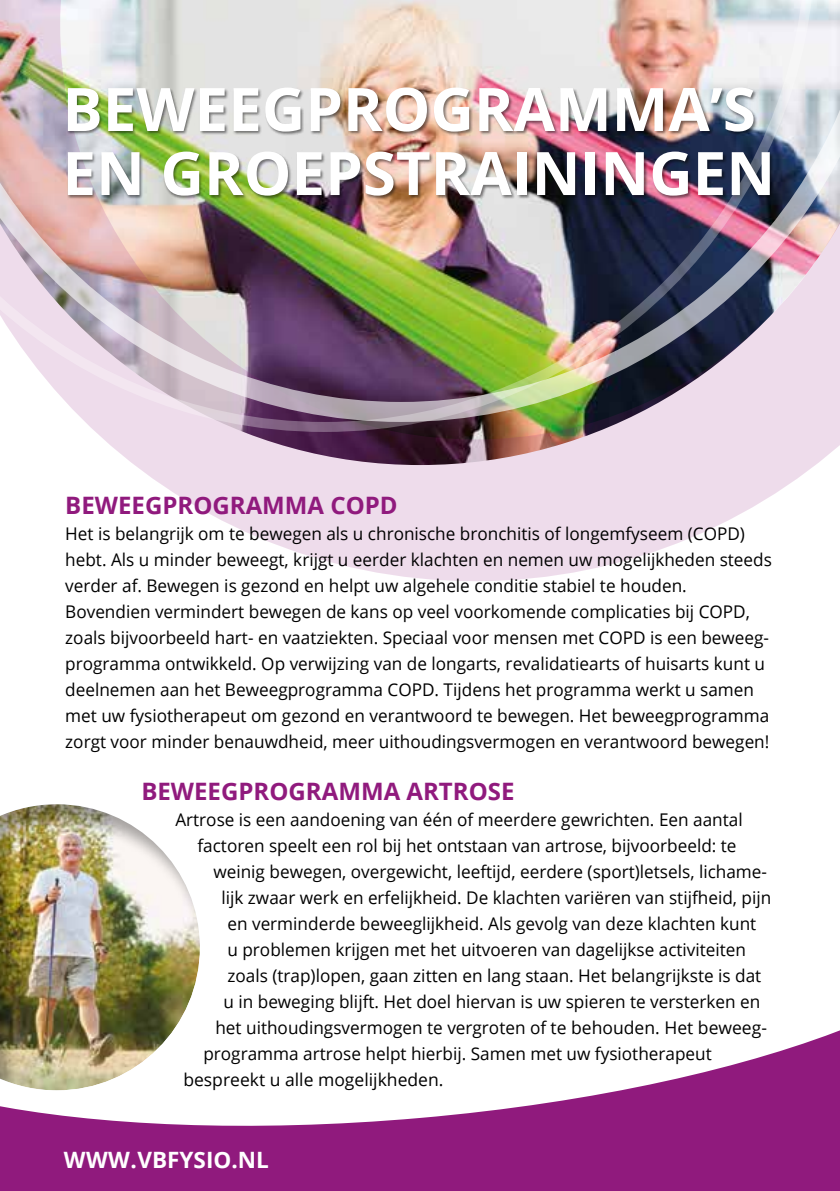
<style>
.page{position:relative;width:840px;height:1191px;background:#fff}
.page>*{position:absolute;margin:0;border:0;box-sizing:border-box;transform-origin:0 0}
.t1{font:700 60px/64px "Open Sans";color:#fff}
.t2{font:700 24px "Open Sans";color:#901a7d}
.t3{font:700 22.4px "Open Sans";color:#fff}
.t4{font:17.6px/26px "Open Sans";color:#000}
</style>
<div class="page">
<svg style="left:96px;top:422px;width:743px;height:159px"></svg>
<div style="left:0;top:802px;width:200px;height:290px;background:#000;opacity:.35"></div>
<svg style="left:814px;top:0;width:25px;height:422px"></svg>
<img style="left:0;top:0;width:814px;height:432px">
<svg style="left:0;top:1023px;width:839px;height:168px;fill:#901a7d"></svg>
<h1 class="t1" style="left:62px;top:76px;width:713px">BEWEEGPROGRAMMA’S<br>EN GROEPSTRAININGEN</h1>
<h2 class="t2" style="left:65px;top:488px;width:334px">BEWEEGPROGRAMMA COPD</h2>
<p class="t4" style="left:65px;top:520px;width:707px">Het is belangrijk om te bewegen als u chronische bronchitis of longemfyseem (COPD) hebt. Als u minder beweegt, krijgt u eerder klachten en nemen uw mogelijkheden steeds verder af. Bewegen is gezond en helpt uw algehele conditie stabiel te houden.<br>Bovendien vermindert bewegen de kans op veel voorkomende complicaties bij COPD, zoals bijvoorbeeld hart- en vaatziekten. Speciaal voor mensen met COPD is een beweeg&shy;programma ontwikkeld. Op verwijzing van de longarts, revalidatiearts of huisarts kunt u deelnemen aan het Beweegprogramma COPD. Tijdens het programma werkt u samen met uw fysiotherapeut om gezond en verantwoord te bewegen. Het beweegprogramma zorgt voor minder benauwdheid, meer uithoudingsvermogen en verantwoord bewegen!</p>
<h2 class="t2" style="left:141px;top:774px;width:374px">BEWEEGPROGRAMMA ARTROSE</h2>
<p class="t4" style="left:175px;top:806px;width:568px">Artrose is een aandoening van één of meerdere gewrichten. Een aantal</p>
<p class="t4" style="left:197px;top:832px;width:540px">factoren speelt een rol bij het ontstaan van artrose, bijvoorbeeld: te</p>
<p class="t4" style="left:213px;top:858px;width:554px">weinig bewegen, overgewicht, leeftijd, eerdere (sport)letsels, lichame-</p>
<p class="t4" style="left:221px;top:884px;width:551px">lijk zwaar werk en erfelijkheid. De klachten variëren van stijfheid, pijn</p>
<p class="t4" style="left:227px;top:910px;width:530px">en verminderde beweeglijkheid. Als gevolg van deze klachten kunt</p>
<p class="t4" style="left:227px;top:936px;width:520px">u problemen krijgen met het uitvoeren van dagelijkse activiteiten</p>
<p class="t4" style="left:227px;top:962px;width:535px">zoals (trap)lopen, gaan zitten en lang staan. Het belangrijkste is dat</p>
<p class="t4" style="left:223px;top:988px;width:538px">u in beweging blijft. Het doel hiervan is uw spieren te versterken en</p>
<p class="t4" style="left:215px;top:1014px;width:551px">het uithoudingsvermogen te vergroten of te behouden. Het beweeg-</p>
<p class="t4" style="left:203px;top:1040px;width:509px">programma artrose helpt hierbij. Samen met uw fysiotherapeut</p>
<p class="t4" style="left:183px;top:1066px;width:261px">bespreekt u alle mogelijkheden.</p>
<p class="t3" style="left:64px;top:1144px;width:206px">WWW.VBFYSIO.NL</p>
</div>
